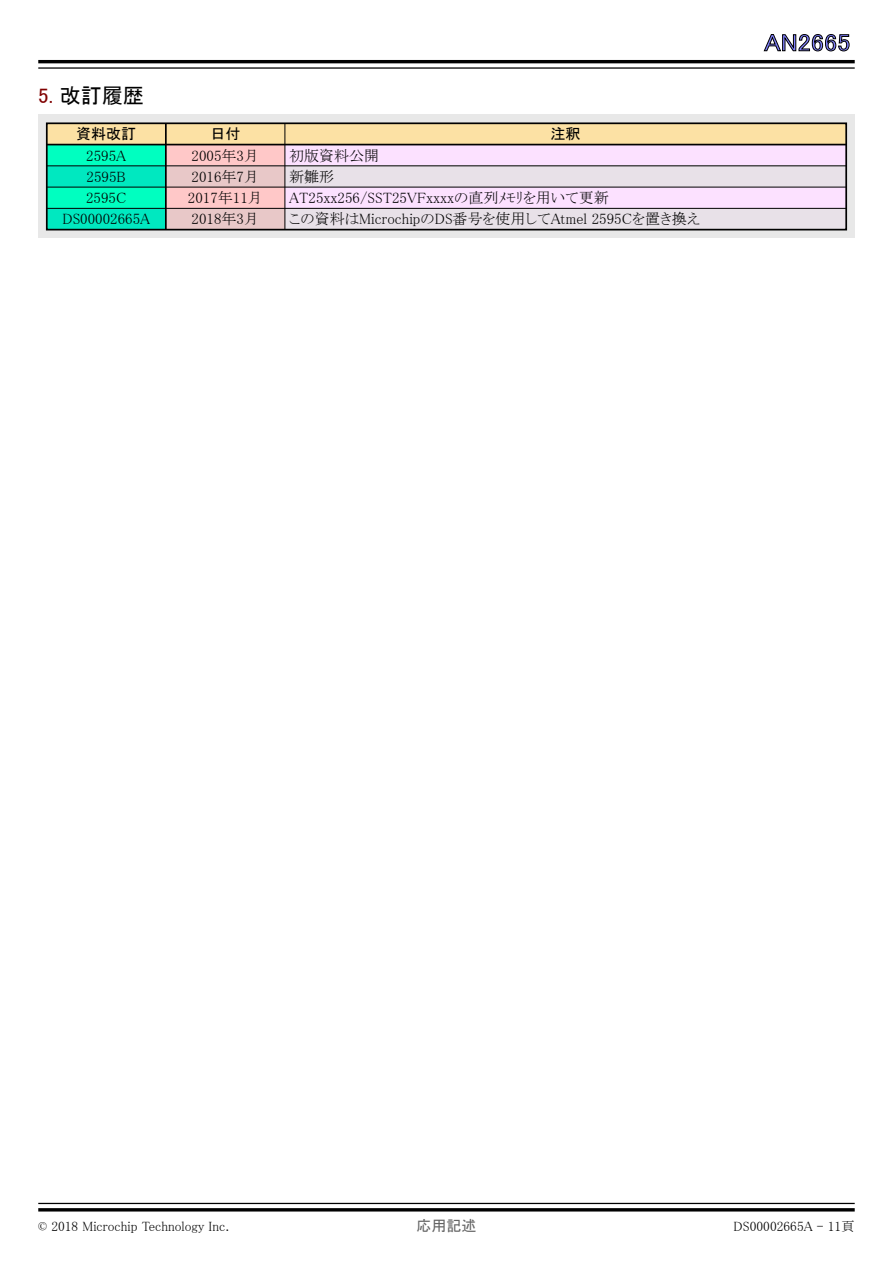
<style>
.page{position:relative;width:893px;height:1263px;background:#fff}
.page>*{position:absolute;margin:0;border:0;box-sizing:border-box;transform-origin:0 0}
.t1{font:24px "MS P Gothic";color:#8080ff;scale:1.1 1}
.t2{font:21px "MS P Gothic";color:#000}
.t3{font:15px "MS P Mincho";color:#000}
.t4{font:15px "MS P Gothic";color:#000}
.t5{font:15px "MS P Gothic";color:#646464}
.t6{font:13.5px "MS P Mincho";color:#000}
.s1{color:#800000}
</style>
<div class="page">
<svg style="left:764px;top:34px;width:85px;height:17px"></svg>
<hr style="left:38px;top:60px;width:817px;height:3px;background:#000">
<hr style="left:38px;top:67px;width:817px;height:2px;background:#000">
<hr style="left:38px;top:1203px;width:817px;height:1px;background:#000">
<hr style="left:38px;top:1208px;width:817px;height:3px;background:#000">
<div style="left:38px;top:115px;width:817px;height:123px;background:#e8e8e8"></div>
<div style="left:166px;top:145px;width:119px;height:85px;background:#ffc8c8"></div>
<div style="left:47px;top:145px;width:119px;height:85px;background:#00ffc0"></div>
<div style="left:285px;top:145px;width:561px;height:85px;background:#fce1ff"></div>
<div style="left:166px;top:166px;width:119px;height:21px;background:#e8c8c8"></div>
<div style="left:47px;top:166px;width:119px;height:21px;background:#00e8c0"></div>
<div style="left:285px;top:166px;width:561px;height:21px;background:#e8e1e8"></div>
<div style="left:166px;top:208px;width:119px;height:22px;background:#e8c8c8"></div>
<div style="left:47px;top:208px;width:119px;height:22px;background:#00e8c0"></div>
<div style="left:285px;top:208px;width:561px;height:22px;background:#e8e1e8"></div>
<div style="left:47px;top:123px;width:799px;height:22px;background:#fce1a4"></div>
<div style="left:46px;top:122px;width:801px;height:108px;border:2px solid #000"></div>
<hr style="left:165px;top:123px;width:2px;height:107px;background:#000">
<hr style="left:284px;top:123px;width:1px;height:107px;background:#000">
<hr style="left:47px;top:144px;width:799px;height:1px;background:#000">
<hr style="left:47px;top:165px;width:799px;height:1px;background:#000">
<hr style="left:47px;top:187px;width:799px;height:1px;background:#000">
<hr style="left:47px;top:208px;width:799px;height:1px;background:#000">
<h2 class="t2" style="left:38px;top:85px;width:107px"><span class="s1">5.</span> 改訂履歴</h2>
<p class="t4" style="left:76px;top:126px;width:61px">資料改訂</p>
<p class="t4" style="left:210px;top:126px;width:31px">日付</p>
<p class="t4" style="left:551px;top:126px;width:31px">注釈</p>
<p class="t3" style="left:86px;top:148px;width:41px">2595A</p>
<p class="t3" style="left:192px;top:148px;width:69px">2005年3月</p>
<p class="t3" style="left:289px;top:148px;width:91px">初版資料公開</p>
<p class="t3" style="left:87px;top:169px;width:41px">2595B</p>
<p class="t3" style="left:192px;top:169px;width:69px">2016年7月</p>
<p class="t3" style="left:289px;top:169px;width:46px">新雛形</p>
<p class="t3" style="left:86px;top:190px;width:42px">2595C</p>
<p class="t3" style="left:188px;top:190px;width:76px">2017年11月</p>
<p class="t3" style="left:289px;top:190px;width:321px">AT25xx256/SST25VFxxxxの直列ﾒﾓﾘを用いて更新</p>
<p class="t3" style="left:62px;top:211px;width:89px">DS00002665A</p>
<p class="t3" style="left:192px;top:211px;width:69px">2018年3月</p>
<p class="t3" style="left:289px;top:211px;width:413px">この資料はMicrochipのDS番号を使用してAtmel 2595Cを置き換え</p>
<h1 class="t1" style="left:764px;top:30px;width:80px">AN2665</h1>
<p class="t6" style="left:38px;top:1219px;width:193px">© 2018 Microchip Technology Inc.</p>
<p class="t5" style="left:416px;top:1218px;width:61px">応用記述</p>
<p class="t6" style="left:734px;top:1219px;width:123px">DS00002665A - 11頁</p>
</div>
